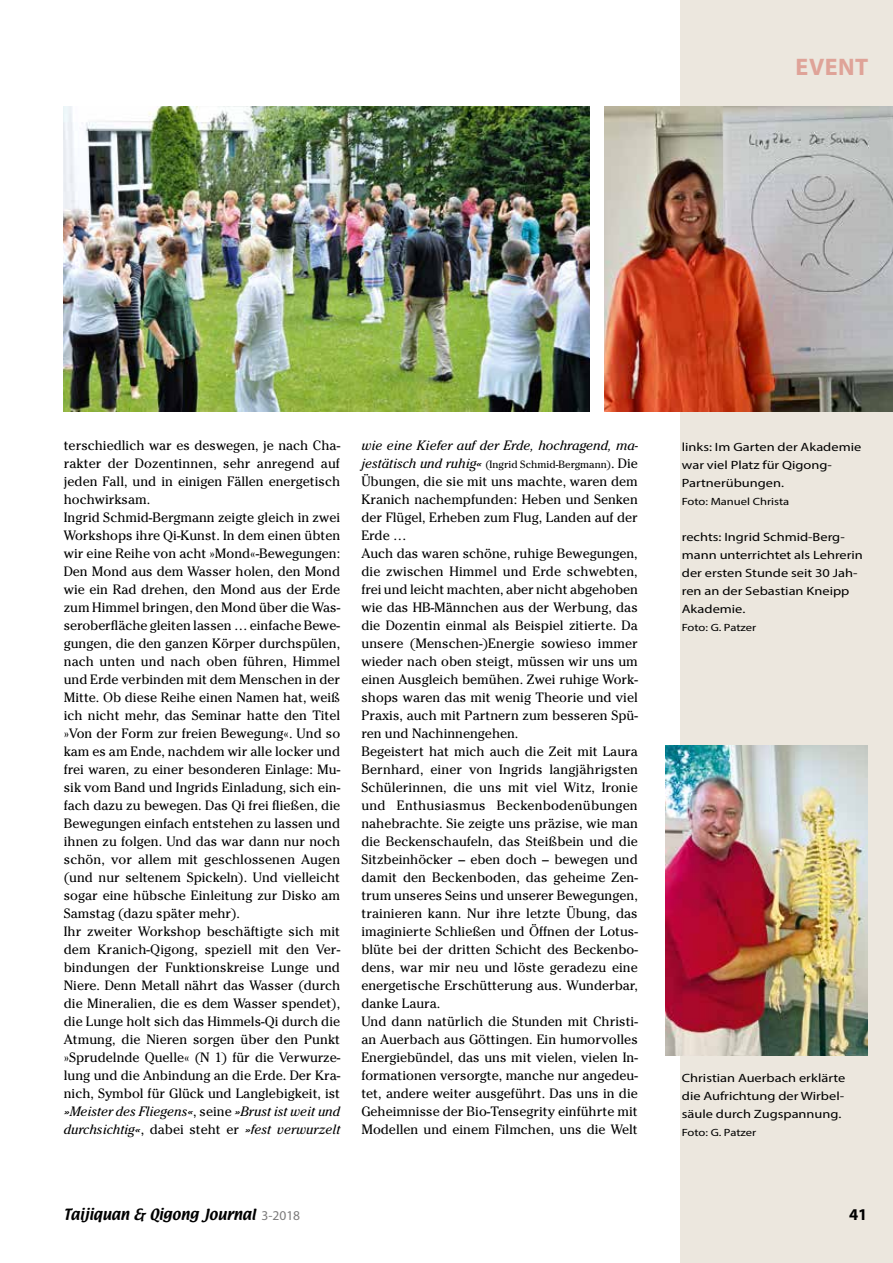
<style>
.page{position:relative;width:893px;height:1263px;background:#fff}
.page>*{position:absolute;margin:0;border:0;box-sizing:border-box;transform-origin:0 0}
.t1{font:700 24px "Myriad Pro";letter-spacing:.02em;color:#dfa398}
.t2{font:700 16.5px "Myriad Pro";color:#000}
.t3{font:13.5px/18px "Cheltenham Std";color:#000}
.t4{font:italic 13.5px "Cheltenham Std";color:#000}
.t5{font:13.5px "Textile";color:#000}
.t6{font:12px/18px "Myriad Pro";color:#000;scale:1.2 1}
.t7{font:10.5px "Cheltenham Std";color:#000}
.t8{font:10.5px "Myriad Pro";color:#000;scale:1.2 1}
.s1{font-style:italic}
.s2{font-style:italic;font-size:13.5px}
.s3{font-size:13.5px}
.s4{font-family:"Myriad";color:#7c7b7b}
</style>
<div class="page">
<div style="left:680px;top:0;width:213px;height:1263px;background:#ece7de"></div>
<img style="left:64px;top:107px;width:526px;height:304px">
<img style="left:604px;top:107px;width:289px;height:305px">
<img style="left:666px;top:745px;width:201px;height:311px">
<h1 class="t1" style="left:795px;top:51px;width:74px">EVENT</h1>
<p class="t3" style="left:64px;top:436px;width:278px">terschiedlich war es deswegen, je nach Cha&shy;rakter der Dozentinnen, sehr anregend auf jeden Fall, und in einigen Fällen energetisch hochwirksam.<br>Ingrid Schmid-Bergmann zeigte gleich in zwei Workshops ihre Qi-Kunst. In dem einen übten wir eine Reihe von acht »Mond«-Bewegungen:<br>Den Mond aus dem Wasser holen, den Mond wie ein Rad drehen, den Mond aus der Erde zum Himmel bringen, den Mond über die Was&shy;seroberfläche gleiten lassen … einfache Bewe&shy;gungen, die den ganzen Körper durchspülen, nach unten und nach oben führen, Himmel und Erde verbinden mit dem Menschen in der Mitte. Ob diese Reihe einen Namen hat, weiß ich nicht mehr, das Seminar hatte den Titel »Von der Form zur freien Bewegung«. Und so kam es am Ende, nachdem wir alle locker und frei waren, zu einer besonderen Einlage: Mu&shy;sik vom Band und Ingrids Einladung, sich ein&shy;fach dazu zu bewegen. Das Qi frei fließen, die Bewegungen einfach entstehen zu lassen und ihnen zu folgen. Und das war dann nur noch schön, vor allem mit geschlossenen Augen (und nur seltenem Spickeln). Und vielleicht sogar eine hübsche Einleitung zur Disko am Samstag (dazu später mehr).<br>Ihr zweiter Workshop beschäftigte sich mit dem Kranich-Qigong, speziell mit den Ver&shy;bindungen der Funktionskreise Lunge und Niere. Denn Metall nährt das Wasser (durch die Mineralien, die es dem Wasser spendet), die Lunge holt sich das Himmels-Qi durch die Atmung, die Nieren sorgen über den Punkt »Sprudelnde Quelle« (N 1) für die Verwurze&shy;lung und die Anbindung an die Erde. Der Kra&shy;nich, Symbol für Glück und Langlebigkeit, ist <span class="s1">»Meister des Fliegens«</span>, seine <span class="s1">»Brust ist weit und durchsichtig«</span>, dabei steht er <span class="s1">»fest verwurzelt</span></p>
<p class="t4" style="left:361px;top:437px;width:278px">wie eine Kiefer auf der Erde, hochragend, ma-</p>
<p class="t7" style="left:361px;top:458px;width:278px"><span class="s2">jestätisch und ruhig«</span> (Ingrid Schmid-Bergmann)<span class="s3">. Die</span></p>
<p class="t3" style="left:361px;top:472px;width:278px">Übungen, die sie mit uns machte, waren dem Kranich nachempfunden: Heben und Senken der Flügel, Erheben zum Flug, Landen auf der Erde …<br>Auch das waren schöne, ruhige Bewegungen, die zwischen Himmel und Erde schwebten, frei und leicht machten, aber nicht abgehoben wie das HB-Männchen aus der Werbung, das die Dozentin einmal als Beispiel zitierte. Da unsere (Menschen-)Energie sowieso immer wieder nach oben steigt, müssen wir uns um einen Ausgleich bemühen. Zwei ruhige Work&shy;shops waren das mit wenig Theorie und viel Praxis, auch mit Partnern zum besseren Spü&shy;ren und Nachinnengehen.<br>Begeistert hat mich auch die Zeit mit Laura Bernhard, einer von Ingrids langjährigsten Schülerinnen, die uns mit viel Witz, Ironie und Enthusiasmus Beckenbodenübungen nahebrachte. Sie zeigte uns präzise, wie man die Beckenschaufeln, das Steißbein und die Sitzbeinhöcker – eben doch – bewegen und damit den Beckenboden, das geheime Zen&shy;trum unseres Seins und unserer Bewegungen, trainieren kann. Nur ihre letzte Übung, das imaginierte Schließen und Öffnen der Lotus&shy;blüte bei der dritten Schicht des Beckenbo&shy;dens, war mir neu und löste geradezu eine energetische Erschütterung aus. Wunderbar, danke Laura.<br>Und dann natürlich die Stunden mit Christi&shy;an Auerbach aus Göttingen. Ein humorvolles Energiebündel, das uns mit vielen, vielen In&shy;formationen versorgte, manche nur angedeu&shy;tet, andere weiter ausgeführt. Das uns in die Geheimnisse der Bio-Tensegrity einführte mit Modellen und einem Filmchen, uns die Welt</p>
<p class="t6" style="left:682px;top:437px;width:151px">links: Im Garten der Akademie war viel Platz für Qigong-<br>Partnerübungen.</p>
<p class="t8" style="left:682px;top:495px;width:91px">Foto: Manuel Christa</p>
<p class="t6" style="left:682px;top:527px;width:152px">rechts: Ingrid Schmid-Berg&shy;mann unterrichtet als Lehrerin der ersten Stunde seit 30 Jah&shy;ren an der Sebastian Kneipp<br>Akademie.</p>
<p class="t8" style="left:682px;top:621px;width:64px">Foto: G. Patzer</p>
<p class="t6" style="left:682px;top:1069px;width:138px;text-align:justify">Christian Auerbach erklärte die Aufrichtung der Wirbel&shy;säule durch Zugspannung.</p>
<p class="t8" style="left:682px;top:1126px;width:64px">Foto: G. Patzer</p>
<p class="t5" style="left:64px;top:1206px;width:238px">Taijiquan &amp; Qigong Journal <span class="s4">3-2018</span></p>
<p class="t2" style="left:849px;top:1204px;width:20px">41</p>
</div>
